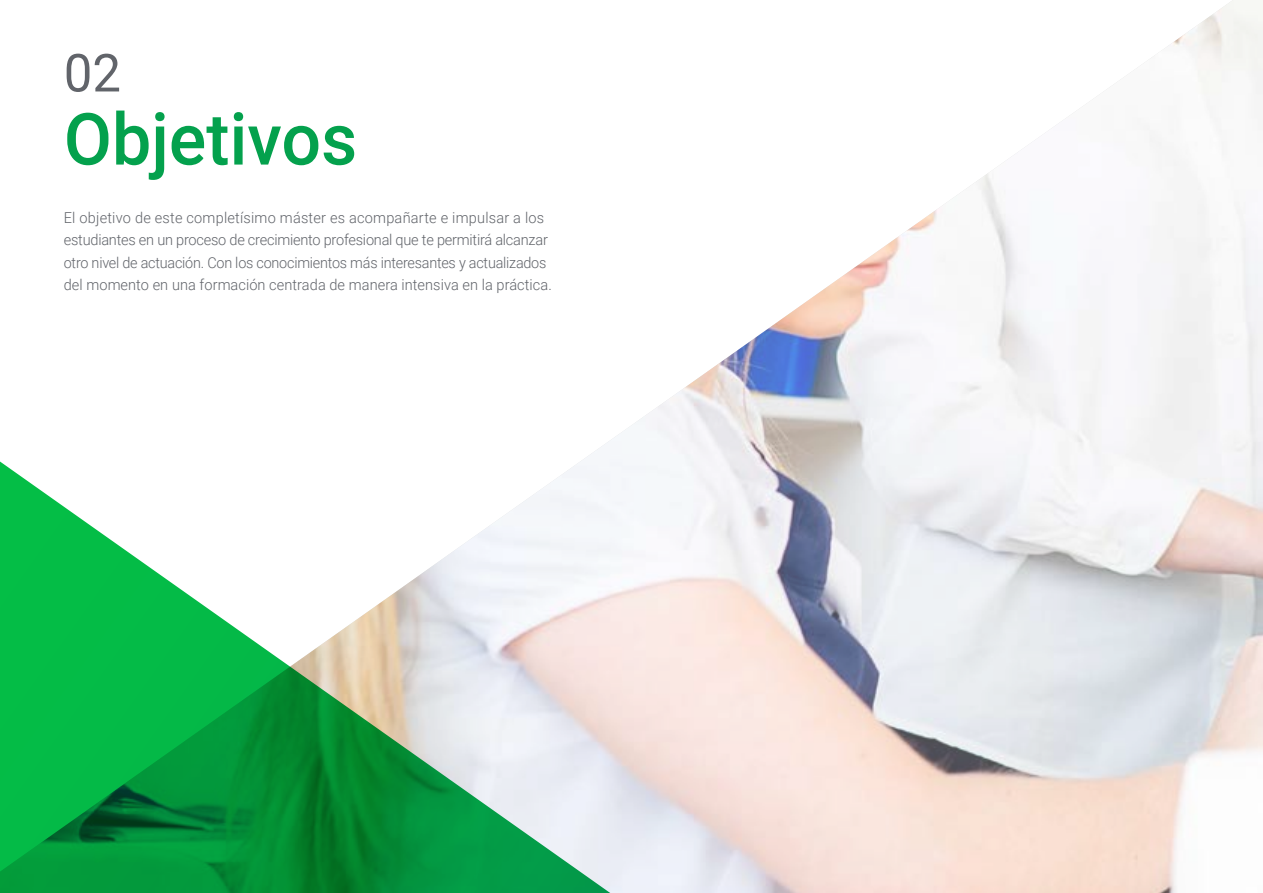
<style>
.page{position:relative;width:1263px;height:893px;background:#fff}
.page>*{position:absolute;margin:0;border:0;box-sizing:border-box;transform-origin:0 0}
.t1{font:500 72px "Roboto";color:#04a14d}
.t2{font:52.5px "Roboto";color:#61646a}
.t3{font:300 15px/22.5px "Roboto";letter-spacing:-.015em;color:#61646a}
</style>
<div class="page">
<img style="left:603px;top:0;width:660px;height:893px">
<svg style="left:0;top:446px;width:640px;height:447px"></svg>
<h2 class="t2" style="left:64px;top:36px;width:59px">02</h2>
<h1 class="t1" style="left:64px;top:89px;width:295px">Objetivos</h1>
<p class="t3" style="left:64px;top:205px;width:490px">El objetivo de este completísimo máster es acompañarte e impulsar a los estudiantes en un proceso de crecimiento profesional que te permitirá alcanzar otro nivel de actuación. Con los conocimientos más interesantes y actualizados del momento en una formación centrada de manera intensiva en la práctica.</p>
</div>
